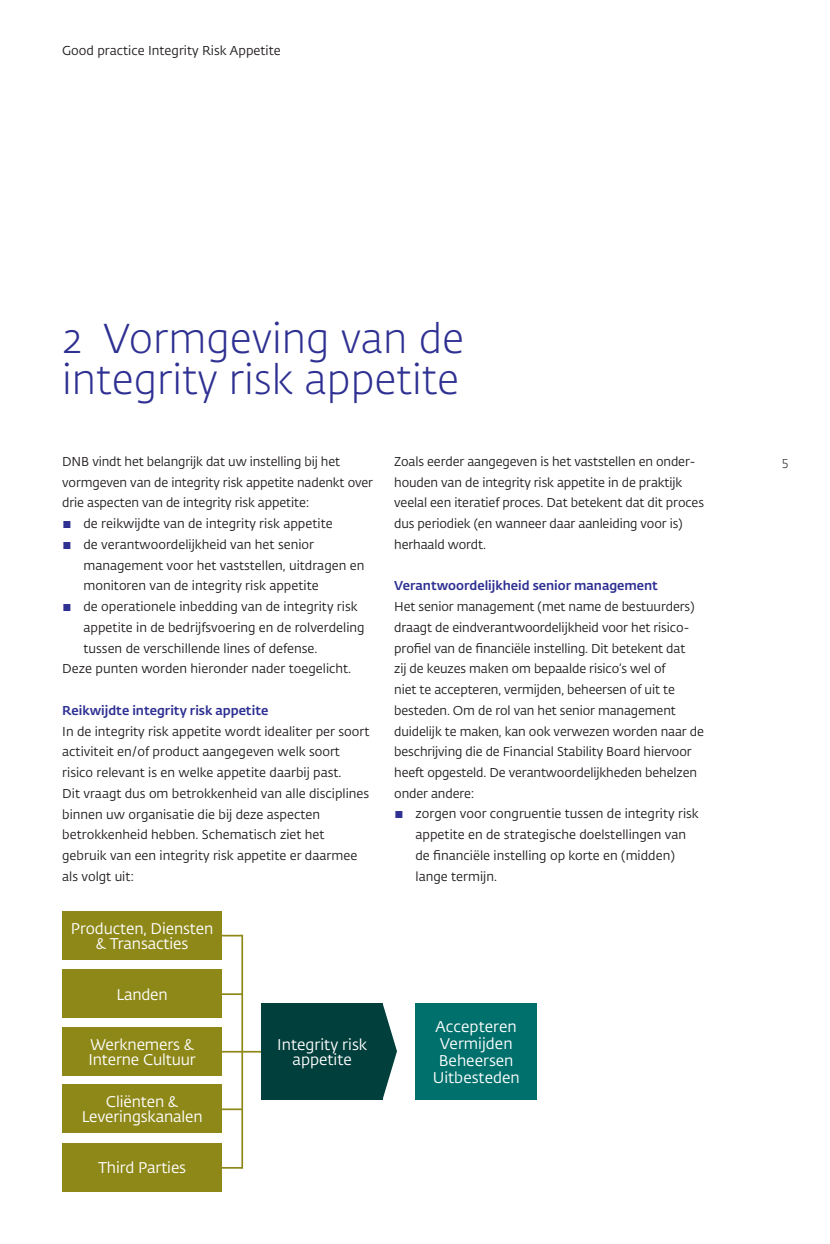
<style>
.page{position:relative;width:830px;height:1244px;background:#fff}
.page>*{position:absolute;margin:0;border:0;box-sizing:border-box;transform-origin:0 0}
.t1{font:300 41.25px/41.2px "DNB Fedra";color:#2e3092}
.t2{font:15.3px/15.3px "DNB Fedra";letter-spacing:-.01em;color:#fff;text-align:center}
.t3{font:12.75px/20.7px "DNB Fedra";color:#231f20}
.t4{font:500 12.75px "DNB Fedra";color:#2e3092}
.t5{font:300 12.75px "DNB Fedra";color:#231f20}
.s1{color:#2e3092}
</style>
<div class="page">
<hr style="left:221px;top:1051px;width:48px;height:1px;background:#8e8819">
<svg style="left:222px;top:935px;width:19px;height:1px"></svg>
<hr style="left:221px;top:993px;width:21px;height:2px;background:#8e8819">
<hr style="left:221px;top:1108px;width:21px;height:2px;background:#8e8819">
<svg style="left:222px;top:1167px;width:19px;height:1px"></svg>
<div style="left:62px;top:911px;width:160px;height:49px;background:#8e8819"></div>
<div style="left:62px;top:970px;width:160px;height:48px;background:#8e8819"></div>
<div style="left:62px;top:1027px;width:160px;height:48px;background:#8e8819"></div>
<div style="left:261px;top:1003px;width:121px;height:96px;background:#003f3b"></div>
<div style="left:415px;top:1003px;width:121px;height:96px;background:#00706c"></div>
<div style="left:62px;top:1084px;width:160px;height:49px;background:#8e8819"></div>
<div style="left:62px;top:1143px;width:160px;height:48px;background:#8e8819"></div>
<svg style="left:382px;top:1003px;width:15px;height:96px"></svg>
<hr style="left:241px;top:935px;width:2px;height:233px;background:#8e8819">
<p class="t3" style="left:62px;top:40px;width:220px">Good practice Integrity Risk Appetite</p>
<h1 class="t1" style="left:62px;top:318px;width:403px">2 Vormgeving van de integrity risk appetite</h1>
<p class="t3" style="left:62px;top:451px;width:312px">DNB vindt het belangrijk dat uw instelling bij het vormgeven van de integrity risk appetite nadenkt over drie aspecten van de integrity risk appetite:</p>
<p class="t3" style="left:62px;top:513px;width:272px"><span class="s1">▪</span> de reikwijdte van de integrity risk appetite</p>
<p class="t3" style="left:83px;top:534px;width:282px;text-indent:-21px"><span class="s1">▪</span> de verantwoordelijkheid van het senior management voor het vaststellen, uitdragen en monitoren van de integrity risk appetite</p>
<p class="t3" style="left:62px;top:596px;width:297px"><span class="s1">▪</span> de operationele inbedding van de integrity risk</p>
<p class="t3" style="left:83px;top:617px;width:282px">appetite in de bedrijfsvoering en de rolverdeling</p>
<p class="t3" style="left:83px;top:638px;width:235px">tussen de verschillende lines of defense.</p>
<p class="t3" style="left:62px;top:659px;width:290px">Deze punten worden hieronder nader toegelicht.</p>
<p class="t4" style="left:62px;top:702px;width:207px">Reikwijdte integrity risk appetite</p>
<p class="t3" style="left:62px;top:721px;width:308px">In de integrity risk appetite wordt idealiter per soort activiteit en/of product aangegeven welk soort risico relevant is en welke appetite daarbij past.<br>Dit vraagt dus om betrokkenheid van alle disciplines binnen uw organisatie die bij deze aspecten betrokkenheid hebben. Schematisch ziet het gebruik van een integrity risk appetite er daarmee als volgt uit:</p>
<p class="t2" style="left:71px;top:921px;width:144px">Producten, Diensten &amp; Transacties</p>
<p class="t2" style="left:116px;top:987px;width:53px">Landen</p>
<p class="t2" style="left:88px;top:1037px;width:109px;text-align:left">Werknemers &amp;<br>Interne Cultuur</p>
<p class="t2" style="left:277px;top:1037px;width:91px">Integrity risk appetite</p>
<p class="t2" style="left:82px;top:1094px;width:122px">Cliënten &amp;<br>Leveringskanalen</p>
<p class="t2" style="left:98px;top:1160px;width:89px">Third Parties</p>
<p class="t3" style="left:394px;top:451px;width:311px">Zoals eerder aangegeven is het vaststellen en onder&shy;houden van de integrity risk appetite in de praktijk veelal een iteratief proces. Dat betekent dat dit proces dus periodiek (en wanneer daar aanleiding voor is) herhaald wordt.</p>
<p class="t4" style="left:394px;top:578px;width:265px">Verantwoordelijkheid senior management</p>
<p class="t3" style="left:394px;top:596px;width:311px">Het senior management (met name de bestuurders) draagt de eindverantwoordelijkheid voor het risico&shy;profiel van de financiële instelling. Dit betekent dat<br>zij de keuzes maken om bepaalde risico’s wel of<br>niet te accepteren, vermijden, beheersen of uit te besteden. Om de rol van het senior management duidelijk te maken, kan ook verwezen worden naar de beschrijving die de Financial Stability Board hiervoor heeft opgesteld. De verantwoordelijkheden behelzen onder andere:</p>
<p class="t3" style="left:415px;top:804px;width:284px;text-indent:-21px"><span class="s1">▪</span> zorgen voor congruentie tussen de integrity risk appetite en de strategische doelstellingen van de financiële instelling op korte en (midden) lange termijn.</p>
<p class="t2" style="left:432px;top:1018px;width:88px;line-height:17.1px">Accepteren<br>Vermijden<br>Beheersen<br>Uitbesteden</p>
<p class="t5" style="left:781px;top:454px;width:8px">5</p>
</div>
